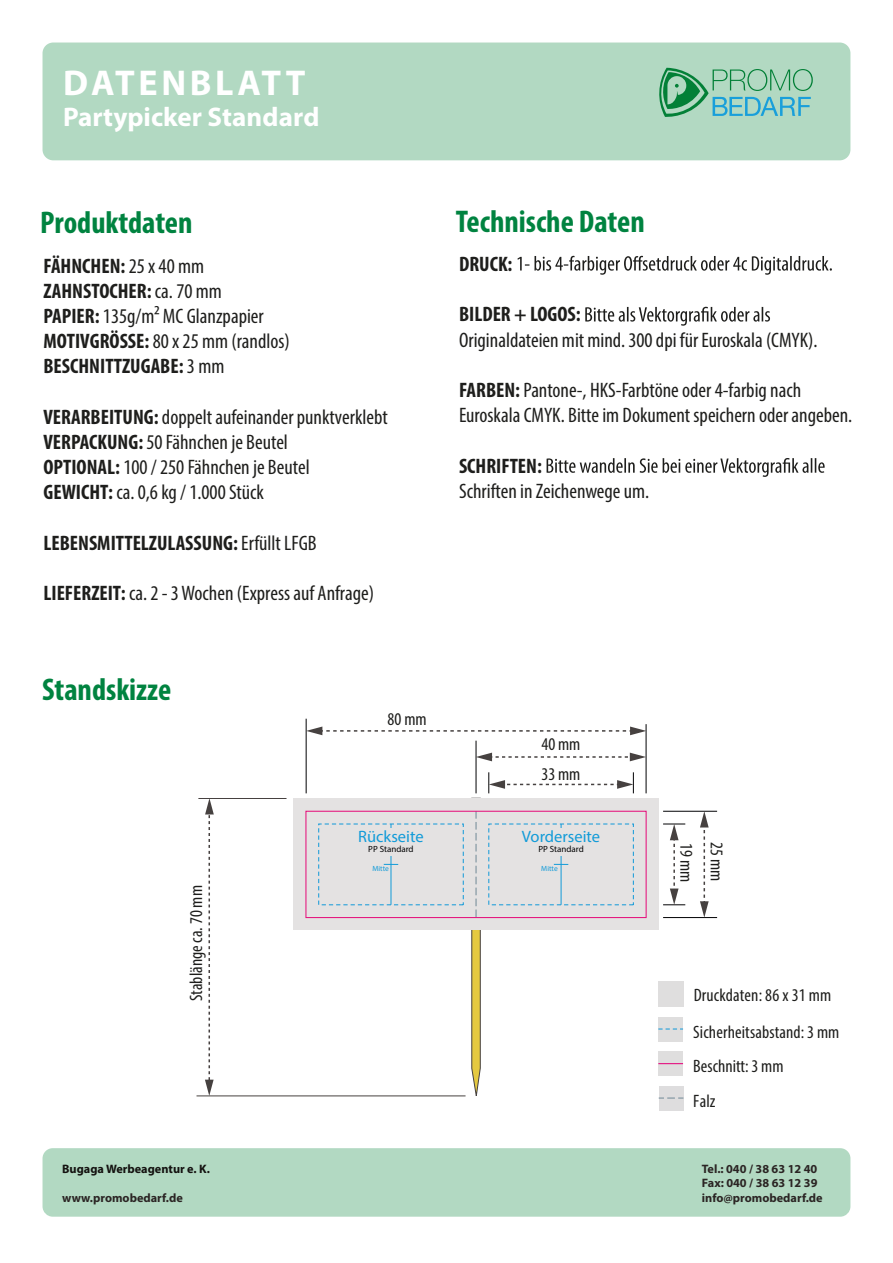
<style>
.page{position:relative;width:893px;height:1263px;background:#fff}
.page>*{position:absolute;margin:0;border:0;box-sizing:border-box;transform-origin:0 0}
.t1{font:700 36px "Myriad Pro";letter-spacing:.1em;color:#fff}
.t2{font:700 condensed 31.5px "Myriad Pro";color:#008340}
.t3{font:700 27px "Myriad Pro";letter-spacing:.005em;color:#fff}
.t4{font:condensed 21px/25.2px "Myriad Pro";color:#1e1e1c}
.t5{font:700 condensed 21px/25.2px "Myriad Pro";color:#1e1e1c}
.t6{font:condensed 18px "Myriad Pro";letter-spacing:.005em;color:#1e1e1c}
.t7{font:condensed 18px "Myriad Pro";color:#1f1f1d}
.t8{font:16.5px "Myriad Pro";color:#129bd8}
.t9{font:700 12.3px/14.7px "Myriad Pro";color:#2b2524}
.t10{font:700 12.3px "Myriad Pro";color:#141210}
.t11{font:9px "Myriad Pro";color:#020304}
.t12{font:7.5px "Myriad Pro";color:#129bd8}
.s1{font-weight:400}
.s2{font-weight:700}
</style>
<div class="page">
<svg style="left:205px;top:799px;width:9px;height:297px"></svg>
<hr style="left:646px;top:724px;width:1px;height:69px;background:#020204">
<hr style="left:663px;top:811px;width:54px;height:1px;background:#020204">
<hr style="left:663px;top:917px;width:54px;height:1px;background:#020204">
<svg style="left:585px;top:307px;width:185px;height:19px"></svg>
<svg style="left:547px;top:458px;width:278px;height:19px"></svg>
<div style="left:43px;top:1148px;width:807px;height:69px;background:#b2d9c2;border-radius:10px"></div>
<svg style="left:517px;top:256px;width:315px;height:19px"></svg>
<div style="left:43px;top:43px;width:807px;height:117px;background:#b2d9c2;border-radius:11px"></div>
<svg style="left:659px;top:68px;width:154px;height:49px"></svg>
<hr style="left:196px;top:1096px;width:270px;height:1px;background:#464140">
<hr style="left:198px;top:798px;width:88px;height:1px;background:#464140">
<hr style="left:306px;top:719px;width:1px;height:74px;background:#020204">
<svg style="left:306px;top:726px;width:340px;height:9px"></svg>
<div style="left:658px;top:981px;width:26px;height:26px;background:#dfdede"></div>
<div style="left:658px;top:1051px;width:25px;height:25px;background:#dfdede"></div>
<svg style="left:658px;top:1063px;width:25px;height:1px"></svg>
<div style="left:658px;top:1017px;width:25px;height:24px;background:#dfdede"></div>
<svg style="left:658px;top:1028px;width:25px;height:1px"></svg>
<div style="left:659px;top:1086px;width:24px;height:24px;background:#deddde"></div>
<svg style="left:659px;top:1097px;width:24px;height:1px"></svg>
<hr style="left:476px;top:741px;width:1px;height:52px;background:#020204">
<svg style="left:489px;top:772px;width:145px;height:21px"></svg>
<svg style="left:476px;top:753px;width:170px;height:8px"></svg>
<svg style="left:700px;top:811px;width:9px;height:106px"></svg>
<svg style="left:663px;top:824px;width:22px;height:81px"></svg>
<div style="left:293px;top:798px;width:366px;height:132px;background:#e4e2e2"></div>
<svg style="left:471px;top:810px;width:10px;height:286px"></svg>
<div style="left:305px;top:811px;width:342px;height:107px;border:1px solid #e4157e"></div>
<div style="left:488px;top:823px;width:146px;height:82px;border:1px dashed #1d9dd9"></div>
<div style="left:318px;top:823px;width:146px;height:82px;border:1px dashed #1d9dd9"></div>
<hr style="left:561px;top:824px;width:1px;height:81px;background:#129bd8">
<svg style="left:554px;top:864px;width:14px;height:1px"></svg>
<div style="left:546px;top:828px;width:40px;height:27px;background:#e4e2e2"></div>
<hr style="left:391px;top:824px;width:1px;height:81px;background:#129bd8">
<svg style="left:384px;top:864px;width:14px;height:1px"></svg>
<div style="left:373px;top:828px;width:40px;height:27px;background:#e4e2e2"></div>
<h1 class="t1" style="left:63px;top:59px;width:244px">DATENBLATT</h1>
<p class="t3" style="left:63px;top:99px;width:258px">Partypicker Standard</p>
<h2 class="t2" style="left:40px;top:203px;width:154px">Produktdaten</h2>
<p class="t5" style="left:43px;top:252px;width:248px">FÄHNCHEN: <span class="s1">25 x 40 mm<br></span>ZAHNSTOCHER: <span class="s1">ca. 70 mm<br></span>PAPIER: <span class="s1">135g/m² MC Glanzpapier<br></span>MOTIVGRÖSSE: <span class="s1">80 x 25 mm (randlos)<br></span>BESCHNITTZUGABE: <span class="s1">3 mm</span></p>
<p class="t4" style="left:44px;top:404px;width:346px"><span class="s2">VERARBEITUNG:</span> doppelt aufeinander punktverklebt <span class="s2">VERPACKUNG:</span> 50 Fähnchen je Beutel<br><span class="s2">OPTIONAL:</span> 100 / 250 Fähnchen je Beutel<br><span class="s2">GEWICHT:</span> ca. 0,6 kg / 1.000 Stück</p>
<p class="t5" style="left:44px;top:530px;width:275px">LEBENSMITTELZULASSUNG: <span class="s1">Erfüllt LFGB</span></p>
<p class="t4" style="left:44px;top:580px;width:332px"><span class="s2">LIEFERZEIT:</span> ca. 2 - 3Wochen (Express auf Anfrage)</p>
<h2 class="t2" style="left:42px;top:670px;width:131px">Standskizze</h2>
<p class="t6" style="left:185px;top:1001px;width:117px;rotate:-90deg">Stablänge ca. 70 mm</p>
<p class="t10" style="left:62px;top:1160px;width:149px">Bugaga Werbeagentur e. K.</p>
<p class="t6" style="left:388px;top:708px;width:41px">80 mm</p>
<p class="t8" style="left:358px;top:826px;width:67px">Rückseite</p>
<p class="t11" style="left:368px;top:844px;width:47px">PP Standard</p>
<p class="t12" style="left:372px;top:864px;width:18px">Mitte</p>
<h2 class="t2" style="left:456px;top:202px;width:191px">Technische Daten</h2>
<p class="t5" style="left:459px;top:251px;width:55px">DRUCK:</p>
<p class="t5" style="left:459px;top:301px;width:123px">BILDER + LOGOS:</p>
<p class="t4" style="left:459px;top:327px;width:360px">Originaldateien mit mind. 300 dpi für Euroskala (CMYK).</p>
<p class="t4" style="left:459px;top:377px;width:395px"><span class="s2">FARBEN:</span> Pantone-, HKS-Farbtöne oder 4-farbig nach<br>Euroskala CMYK. Bitte im Dokument speichern oder angeben.</p>
<p class="t5" style="left:459px;top:453px;width:84px">SCHRIFTEN:</p>
<p class="t4" style="left:459px;top:478px;width:192px">Schriften in Zeichenwege um.</p>
<p class="t6" style="left:541px;top:733px;width:41px">40 mm</p>
<p class="t6" style="left:541px;top:763px;width:41px">33 mm</p>
<p class="t8" style="left:522px;top:826px;width:80px">Vorderseite</p>
<p class="t11" style="left:538px;top:844px;width:47px">PP Standard</p>
<p class="t12" style="left:541px;top:864px;width:18px">Mitte</p>
<p class="t6" style="left:697px;top:843px;width:41px;rotate:90deg">19 mm</p>
<p class="t6" style="left:727px;top:842px;width:41px;rotate:90deg">25 mm</p>
<p class="t6" style="left:694px;top:984px;width:139px">Druckdaten: 86 x 31 mm</p>
<p class="t6" style="left:693px;top:1021px;width:147px">Sicherheitsabstand: 3 mm</p>
<p class="t6" style="left:693px;top:1055px;width:92px">Beschnitt: 3 mm</p>
<p class="t7" style="left:693px;top:1090px;width:24px">Falz</p>
<p class="t9" style="left:702px;top:1161px;width:117px">Tel.: 040 / 38 63 12 40<br>Fax: 040 / 38 63 12 39</p>
<p class="t9" style="left:62px;top:1190px;width:122px">www.promobedarf.de</p>
<p class="t9" style="left:702px;top:1190px;width:122px">info@promobedarf.de</p>
</div>
